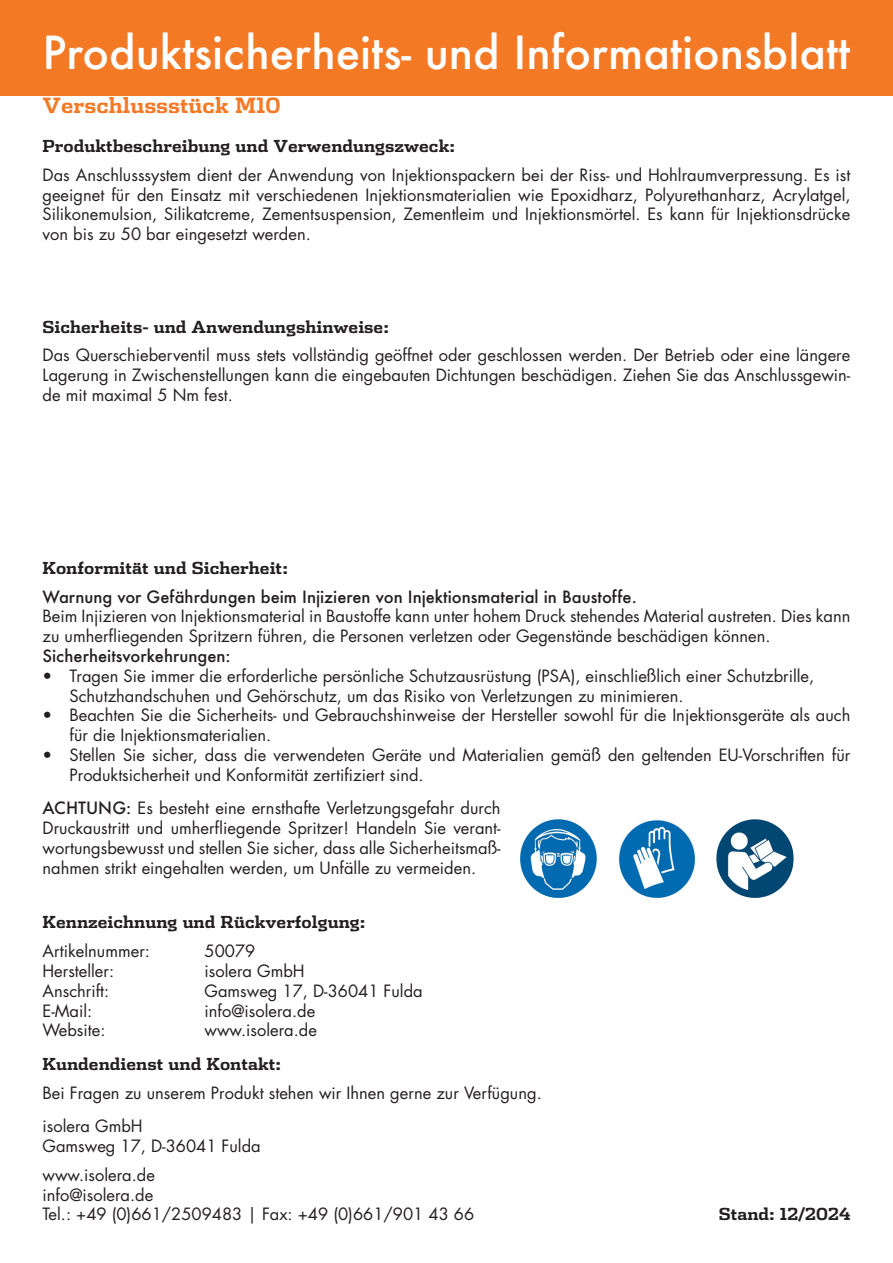
<style>
.page{position:relative;width:893px;height:1263px;background:#fff}
.page>*{position:absolute;margin:0;border:0;box-sizing:border-box;transform-origin:0 0}
.t1{font:500 44.25px "Futura";color:#fff}
.t2{font:700 21px "Dispatch";color:#f47925}
.t3{font:16.5px/19.8px "Futura Std";color:#231f20}
.t4{font:700 16.5px "Dispatch";color:#231f20}
.t5{font:500 16.5px "Futura";color:#231f20}
.s1{font-family:"Futura";font-weight:500}
</style>
<div class="page">
<div style="left:0;top:0;width:893px;height:96px;background:#f47925"></div>
<img style="left:520px;top:819px;width:77px;height:79px;border-radius:39px">
<img style="left:618px;top:819px;width:77px;height:79px;border-radius:39px">
<img style="left:716px;top:819px;width:78px;height:79px;border-radius:39px">
<h1 class="t1" style="left:43px;top:22px;width:809px">Produktsicherheits- und Informationsblatt</h1>
<p class="t2" style="left:43px;top:91px;width:240px">Verschlussstück M10</p>
<p class="t4" style="left:43px;top:134px;width:414px">Produktbeschreibung und Verwendungszweck:</p>
<p class="t3" style="left:43px;top:165px;width:809px;text-align:justify">Das Anschlusssystem dient der Anwendung von Injektionspackern bei der Riss- und Hohlraumverpressung. Es ist geeignet für den Einsatz mit verschiedenen Injektionsmaterialien wie Epoxidharz, Polyurethanharz, Acrylatgel, Silikonemulsion, Silikatcreme, Zementsuspension, Zementleim und Injektionsmörtel. Es kann für Injektionsdrücke von bis zu 50 bar eingesetzt werden.</p>
<p class="t4" style="left:43px;top:315px;width:348px">Sicherheits- und Anwendungshinweise:</p>
<p class="t3" style="left:43px;top:346px;width:809px;text-align:justify">Das Querschieberventil muss stets vollständig geöffnet oder geschlossen werden. Der Betrieb oder eine längere Lagerung in Zwischenstellungen kann die eingebauten Dichtungen beschädigen. Ziehen Sie das Anschlussgewin&shy;de mit maximal 5 Nm fest.</p>
<p class="t4" style="left:43px;top:556px;width:247px">Konformität und Sicherheit:</p>
<p class="t5" style="left:43px;top:585px;width:596px">Warnung vor Gefährdungen beim Injizieren von Injektionsmaterial in Baustoffe.</p>
<p class="t3" style="left:43px;top:607px;width:809px">Beim Injizieren von Injektionsmaterial in Baustoffe kann unter hohem Druck stehendes Material austreten. Dies kann zu umherfliegenden Spritzern führen, die Personen verletzen oder Gegenstände beschädigen können.</p>
<p class="t5" style="left:43px;top:644px;width:190px">Sicherheitsvorkehrungen:</p>
<p class="t3" style="left:70px;top:666px;width:746px;text-indent:-27px">• Tragen Sie immer die erforderliche persönliche Schutzausrüstung (PSA), einschließlich einer Schutzbrille,<br>Schutzhandschuhen und Gehörschutz, um das Risiko von Verletzungen zu minimieren.</p>
<p class="t3" style="left:70px;top:706px;width:782px;text-indent:-27px">• Beachten Sie die Sicherheits- und Gebrauchshinweise der Hersteller sowohl für die Injektionsgeräte als auch für die Injektionsmaterialien.</p>
<p class="t3" style="left:70px;top:745px;width:782px;text-indent:-27px">• Stellen Sie sicher, dass die verwendeten Geräte und Materialien gemäß den geltenden EU-Vorschriften für<br>Produktsicherheit und Konformität zertifiziert sind.</p>
<p class="t3" style="left:43px;top:798px;width:460px;text-align:justify"><span class="s1">ACHTUNG:</span> Es besteht eine ernsthafte Verletzungsgefahr durch Druckaustritt und umherfliegende Spritzer! Handeln Sie verant&shy;wortungsbewusst und stellen Sie sicher, dass alle Sicherheitsmaß&shy;nahmen strikt eingehalten werden, um Unfälle zu vermeiden.</p>
<p class="t4" style="left:43px;top:911px;width:325px">Kennzeichnung und Rückverfolgung:</p>
<p class="t3" style="left:43px;top:941px;width:109px">Artikelnummer:</p>
<p class="t3" style="left:205px;top:941px;width:52px">50079</p>
<p class="t3" style="left:43px;top:961px;width:73px">Hersteller:</p>
<p class="t3" style="left:205px;top:961px;width:102px">isolera GmbH</p>
<p class="t3" style="left:43px;top:981px;width:68px">Anschrift:</p>
<p class="t3" style="left:205px;top:981px;width:220px">Gamsweg 17, D-36041 Fulda</p>
<p class="t3" style="left:43px;top:1001px;width:51px">E-Mail:</p>
<p class="t3" style="left:205px;top:1001px;width:112px">info@isolera.de</p>
<p class="t3" style="left:43px;top:1021px;width:64px">Website:</p>
<p class="t3" style="left:205px;top:1021px;width:114px">www.isolera.de</p>
<p class="t4" style="left:43px;top:1052px;width:240px">Kundendienst und Kontakt:</p>
<p class="t3" style="left:43px;top:1083px;width:501px">Bei Fragen zu unserem Produkt stehen wir Ihnen gerne zur Verfügung.</p>
<p class="t3" style="left:43px;top:1116px;width:220px">isolera GmbH<br>Gamsweg 17, D-36041 Fulda</p>
<p class="t3" style="left:43px;top:1165px;width:433px">www.isolera.de<br>info@isolera.de<br>Tel.: +49 (0)661/2509483 | Fax: +49 (0)661/901 43 66</p>
<p class="t4" style="left:719px;top:1203px;width:133px">Stand: 12/2024</p>
</div>
